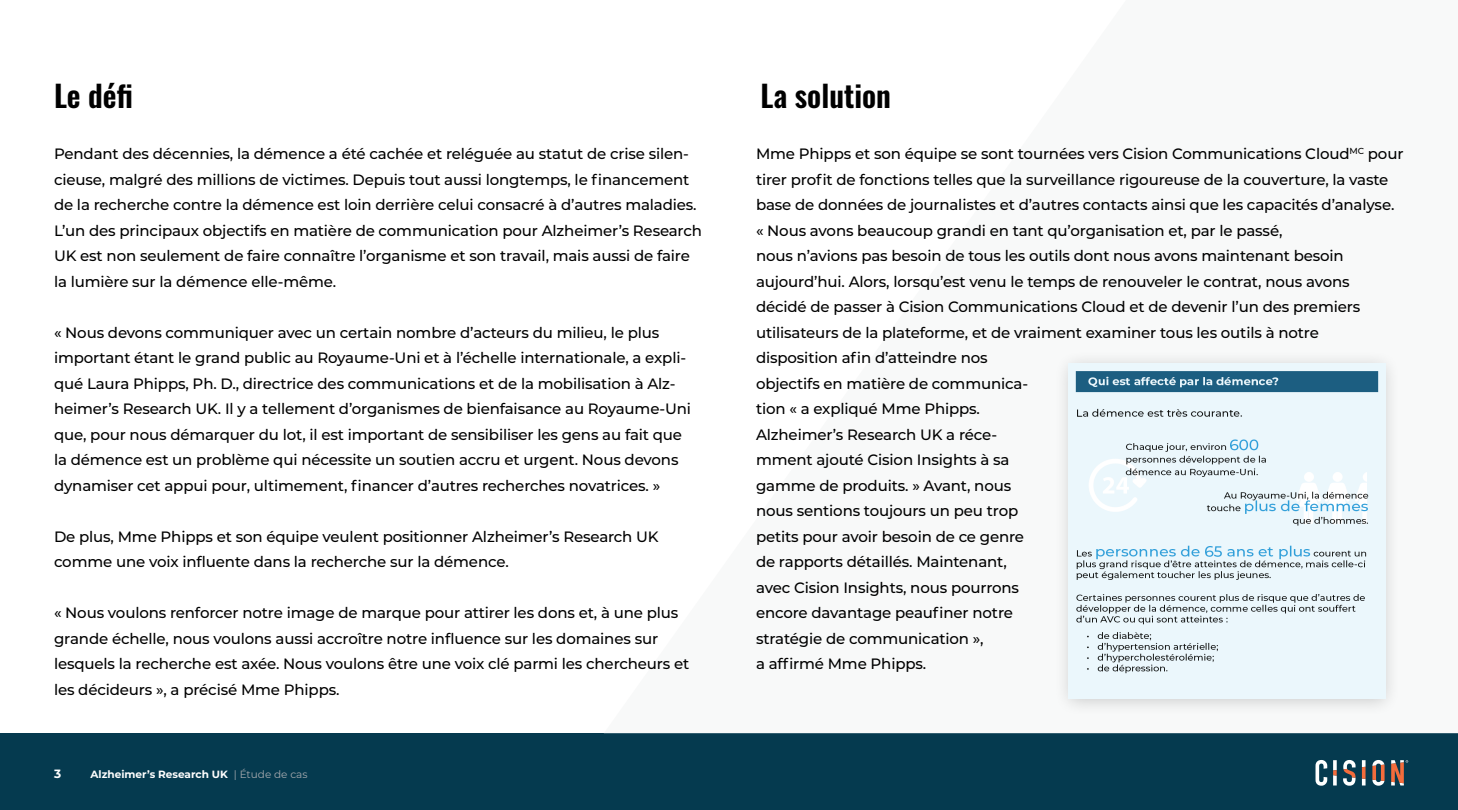
<style>
.page{position:relative;width:1458px;height:810px;background:#fff}
.page>*{position:absolute;margin:0;border:0;box-sizing:border-box;transform-origin:0 0}
.t1{font:600 30px "Oswald";color:#000}
.t2{font:500 15px/25.5px "Montserrat";letter-spacing:-.01em;color:#000}
.t3{font:700 12px "Montserrat";color:#fff}
.t4{font:700 10.5px "Montserrat";color:#fff}
.s1{font-weight:400;color:#a5a9ae}
</style>
<div class="page">
<div style="left:0;top:733px;width:1458px;height:77px;background:#053a4f"></div>
<svg style="left:1333px;top:760px;width:4px;height:10px"></svg>
<svg style="left:1333px;top:776px;width:4px;height:10px"></svg>
<svg style="left:1333px;top:770px;width:4px;height:6px"></svg>
<svg style="left:1343px;top:760px;width:13px;height:26px"></svg>
<svg style="left:1362px;top:779px;width:4px;height:7px"></svg>
<svg style="left:1362px;top:760px;width:4px;height:7px"></svg>
<svg style="left:1362px;top:767px;width:4px;height:12px"></svg>
<svg style="left:1372px;top:760px;width:13px;height:26px"></svg>
<svg style="left:1316px;top:760px;width:11px;height:26px"></svg>
<svg style="left:1391px;top:760px;width:17px;height:26px"></svg>
<div style="left:1054px;top:350px;width:347px;height:367px;background:#000;opacity:.2"></div>
<img style="left:1069px;top:363px;width:316px;height:336px">
<h1 class="t1" style="left:54px;top:80px;width:80px">Le défi</h1>
<p class="t2" style="left:54px;top:140px;width:650px">Pendant des décennies, la démence a été cachée et reléguée au statut de crise silen&shy;cieuse, malgré des millions de victimes. Depuis tout aussi longtemps, le financement de la recherche contre la démence est loin derrière celui consacré à d’autres maladies.<br>L’un des principaux objectifs en matière de communication pour Alzheimer’s Research UK est non seulement de faire connaître l’organisme et son travail, mais aussi de faire la lumière sur la démence elle-même.</p>
<p class="t2" style="left:54px;top:319px;width:639px">« Nous devons communiquer avec un certain nombre d’acteurs du milieu, le plus important étant le grand public au Royaume-Uni et à l’échelle internationale, a expli&shy;qué Laura Phipps, Ph. D., directrice des communications et de la mobilisation à Alz&shy;heimer’s Research UK. Il y a tellement d’organismes de bienfaisance au Royaume-Uni que, pour nous démarquer du lot, il est important de sensibiliser les gens au fait que la démence est un problème qui nécessite un soutien accru et urgent. Nous devons dynamiser cet appui pour, ultimement, financer d’autres recherches novatrices. »</p>
<p class="t2" style="left:54px;top:523px;width:606px">De plus, Mme Phipps et son équipe veulent positionner Alzheimer’s Research UK comme une voix influente dans la recherche sur la démence.</p>
<p class="t2" style="left:54px;top:599px;width:637px">« Nous voulons renforcer notre image de marque pour attirer les dons et, à une plus grande échelle, nous voulons aussi accroître notre influence sur les domaines sur lesquels la recherche est axée. Nous voulons être une voix clé parmi les chercheurs et les décideurs », a précisé Mme Phipps.</p>
<p class="t3" style="left:54px;top:765px;width:9px">3</p>
<p class="t4" style="left:91px;top:767px;width:219px">Alzheimer’s Research UK <span class="s1">| Étude de cas</span></p>
<h1 class="t1" style="left:760px;top:80px;width:132px">La solution</h1>
<p class="t2" style="left:756px;top:140px;width:649px">Mme Phipps et son équipe se sont tournées vers Cision Communications Cloud<sup>MC</sup> pour tirer profit de fonctions telles que la surveillance rigoureuse de la couverture, la vaste base de données de journalistes et d’autres contacts ainsi que les capacités d’analyse. « Nous avons beaucoup grandi en tant qu’organisation et, par le passé,<br>nous n’avions pas besoin de tous les outils dont nous avons maintenant besoin aujourd’hui. Alors, lorsqu’est venu le temps de renouveler le contrat, nous avons décidé de passer à Cision Communications Cloud et de devenir l’un des premiers utilisateurs de la plateforme, et de vraiment examiner tous les outils à notre disposition afin d’atteindre nos<br>objectifs en matière de communica-<br>tion « a expliqué Mme Phipps.<br>Alzheimer’s Research UK a réce-<br>mment ajouté Cision Insights à sa<br>gamme de produits. » Avant, nous<br>nous sentions toujours un peu trop<br>petits pour avoir besoin de ce genre<br>de rapports détaillés. Maintenant,<br>avec Cision Insights, nous pourrons<br>encore davantage peaufiner notre<br>stratégie de communication »,<br>a affirmé Mme Phipps.</p>
</div>
